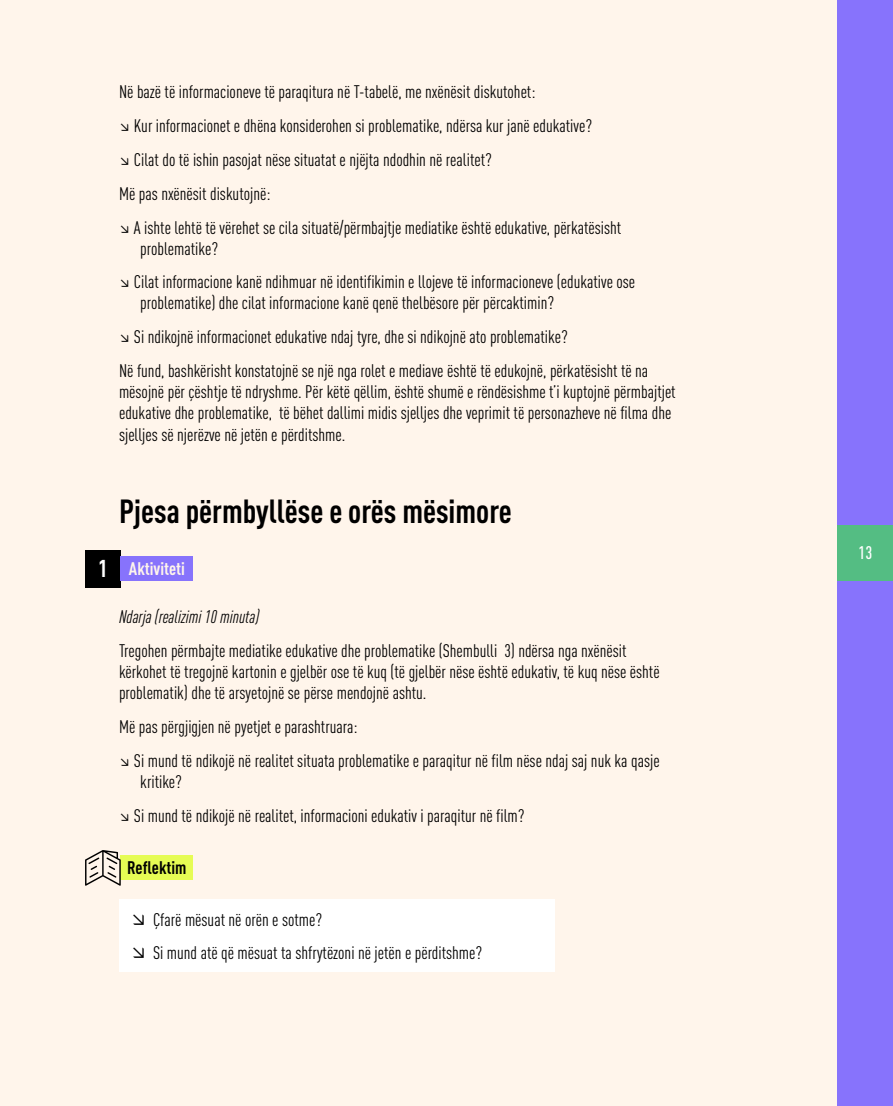
<style>
.page{position:relative;width:893px;height:1106px;background:#fff}
.page>*{position:absolute;margin:0;border:0;box-sizing:border-box;transform-origin:0 0}
.t1{font:700 condensed 33px "DIN Pro";color:#000}
.t2{font:condensed 18px/33.8px "DIN Pro";color:#000}
.t3{font:italic condensed 18px "DIN Pro";color:#000}
.t4{font:700 condensed 18px "DIN Pro";color:#fff5eb}
.t5{font:700 condensed 18px "DIN Pro";color:#000}
.t6{font:500 condensed 18px "DIN Pro";color:#fff}
.s1{font-size:24px;color:#fff}
</style>
<div class="page">
<div style="left:0;top:0;width:838px;height:1106px;background:#fff5eb"></div>
<div style="left:85px;top:550px;width:36px;height:37px;background:#000"></div>
<div style="left:121px;top:556px;width:72px;height:25px;background:#8773fc"></div>
<div style="left:121px;top:855px;width:72px;height:25px;background:#e6fc54"></div>
<svg style="left:85px;top:850px;width:36px;height:35px"></svg>
<div style="left:119px;top:900px;width:435px;height:72px;background:#fff"></div>
<div style="left:838px;top:0;width:55px;height:1106px;background:#8773fc"></div>
<div style="left:838px;top:525px;width:55px;height:55px;background:#54bd83"></div>
<p class="t2" style="left:119px;top:73px;width:504px">Në bazë të informacioneve të paraqitura në T-tabelë, me nxënësit diskutohet:<br>↘ Kur informacionet e dhëna konsiderohen si problematike, ndërsa kur janë edukative?<br>↘ Cilat do të ishin pasojat nëse situatat e njëjta ndodhin në realitet?<br>Më pas nxënësit diskutojnë:<br>↘ A ishte lehtë të vërehet se cila situatë/përmbajtje mediatike është edukative, përkatësisht</p>
<p class="t2" style="left:119px;top:230px;width:518px;text-indent:21px">problematike?<br>↘ Cilat informacione kanë ndihmuar në identifikimin e llojeve të informacioneve (edukative ose</p>
<p class="t2" style="left:119px;top:285px;width:531px;text-indent:21px">problematike) dhe cilat informacione kanë qenë thelbësore për përcaktimin?<br>↘ Si ndikojnë informacionet edukative ndaj tyre, dhe si ndikojnë ato problematike?<br>Në fund, bashkërisht konstatojnë se një nga rolet e mediave është të edukojnë, përkatësisht të na</p>
<p class="t2" style="left:119px;top:379px;width:558px;line-height:21.3px">mësojnë për çështje të ndryshme. Për këtë qëllim, është shumë e rëndësishme t’i kuptojnë përmbajtjet edukative dhe problematike, të bëhet dallimi midis sjelljes dhe veprimit të personazheve në filma dhe sjelljes së njerëzve në jetën e përditshme.</p>
<h1 class="t1" style="left:119px;top:486px;width:394px">Pjesa përmbyllëse e orës mësimore</h1>
<p class="t4" style="left:98px;top:555px;width:88px"><span class="s1">1</span> Aktiviteti</p>
<p class="t3" style="left:119px;top:604px;width:142px">Ndarja (realizimi 10 minuta)</p>
<p class="t2" style="left:119px;top:639px;width:542px;line-height:21px">Tregohen përmbajte mediatike edukative dhe problematike (Shembulli 3) ndërsa nga nxënësit kërkohet të tregojnë kartonin e gjelbër ose të kuq (të gjelbër nëse është edukativ, të kuq nëse është problematik) dhe të arsyetojnë se përse mendojnë ashtu.</p>
<p class="t2" style="left:119px;top:708px;width:542px">Më pas përgjigjen në pyetjet e parashtruara:<br>↘ Si mund të ndikojë në realitet situata problematike e paraqitur në film nëse ndaj saj nuk ka qasje</p>
<p class="t2" style="left:119px;top:762px;width:407px;line-height:34.3px;text-indent:21px">kritike?<br>↘ Si mund të ndikojë në realitet, informacioni edukativ i paraqitur në film?</p>
<p class="t5" style="left:127px;top:854px;width:61px">Reflektim</p>
<p class="t2" style="left:153px;top:901px;width:331px">Çfarë mësuat në orën e sotme?<br>Si mund atë që mësuat ta shfrytëzoni në jetën e përditshme?</p>
<p class="t6" style="left:858px;top:539px;width:15px">13</p>
</div>
